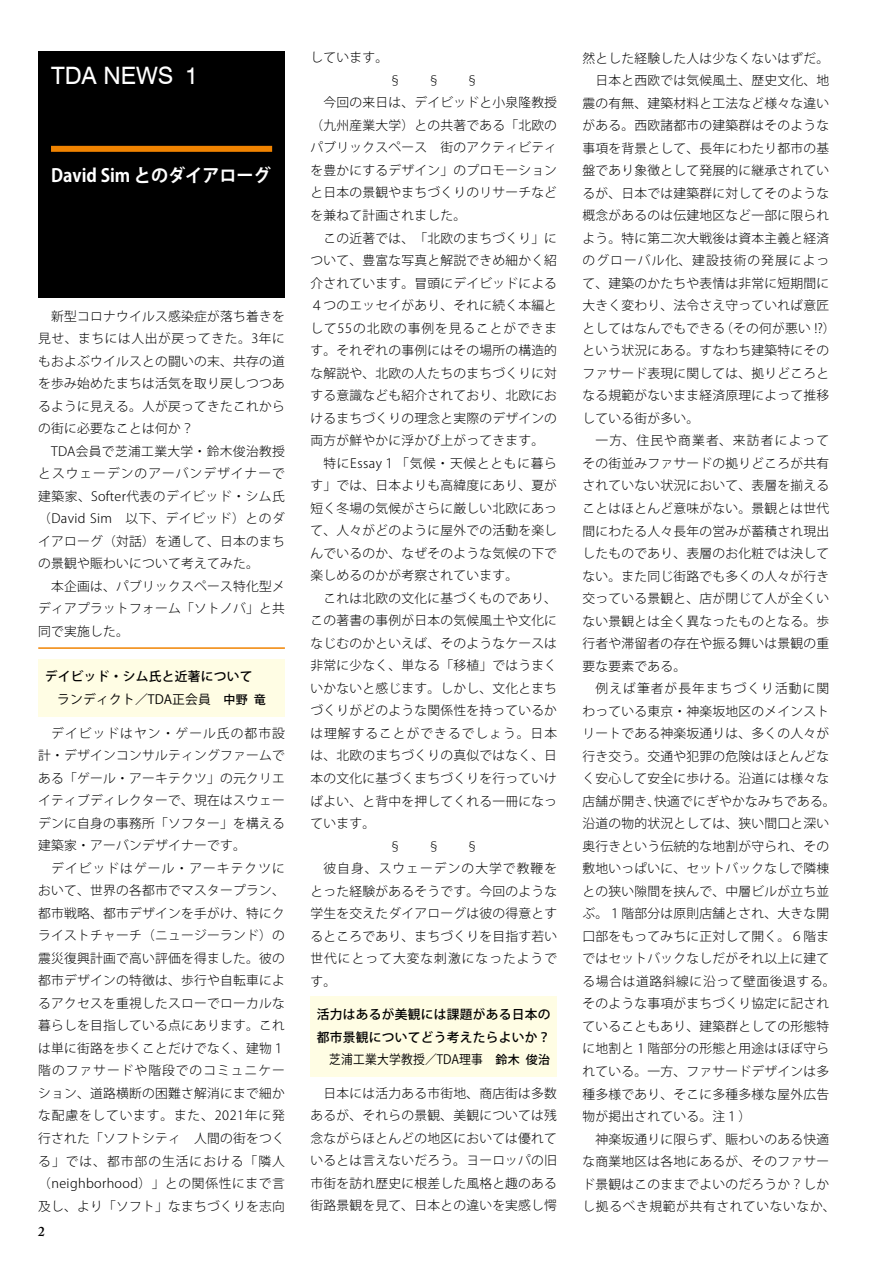
<style>
.page{position:relative;width:893px;height:1263px;background:#fff}
.page>*{position:absolute;margin:0;border:0;box-sizing:border-box;transform-origin:0 0}
.t1{font:24px "Swiss 721 BT";color:#fff}
.t2{font:700 18px "Koz Go Pro";color:#fff;scale:.95 1}
.t3{font:600 13.5px "Adobe Caslon Pro";color:#000}
.t4{font:300 12.75px/22.5px "Koz Go Pro";letter-spacing:.02em;color:#000;text-align:justify}
.t5{font:500 12.75px/22.5px "Koz Go Pro";letter-spacing:.02em;color:#000}
.t6{font:300 12.75px "Koz Go Pro";letter-spacing:.085em;color:#000}
.t7{font:300 12.75px "Koz Go Pro";letter-spacing:.05em;color:#000}
.t8{font:300 12.75px "Koz Go Pro";letter-spacing:.08em;color:#000}
.t9{font:300 12.75px "Koz Go Pro";letter-spacing:.055em;color:#000}
.t10{font:300 12.75px "Koz Go Pro";letter-spacing:.07em;color:#000}
.t11{font:300 12.75px "Koz Go Pro";letter-spacing:.09em;color:#000}
.s1{font-weight:400}
.s2{font-size:12px}
</style>
<div class="page">
<div style="left:38px;top:51px;width:247px;height:247px;background:#000"></div>
<div style="left:51px;top:146px;width:221px;height:6px;background:#f08300"></div>
<hr style="left:38px;top:647px;width:247px;height:2px;background:#f08300">
<div style="left:38px;top:659px;width:247px;height:58px;background:#fffde4"></div>
<div style="left:310px;top:996px;width:247px;height:81px;background:#fffde4"></div>
<h1 class="t1" style="left:51px;top:61px;width:149px">TDA NEWS 1</h1>
<h2 class="t2" style="left:51px;top:163px;width:233px">David Sim とのダイアローグ</h2>
<p class="t4" style="left:38px;top:305px;width:248px;text-indent:13px">新型コロナウイルス感染症が落ち着きを見せ、まちには人出が戻ってきた。3年にもおよぶウイルスとの闘いの末、共存の道を歩み始めたまちは活気を取り戻しつつあるように見える。人が戻ってきたこれからの街に必要なことは何か？</p>
<p class="t4" style="left:38px;top:440px;width:248px;text-indent:13px">TDA会員で芝浦工業大学・鈴木俊治教授とスウェーデンのアーバンデザイナーで建築家、Softer代表のデイビッド・シム氏（David Sim 以下、デイビッド）とのダイアローグ（対話）を通して、日本のまちの景観や賑わいについて考えてみた。</p>
<p class="t4" style="left:38px;top:575px;width:248px;text-indent:13px">本企画は、パブリックスペース特化型メディアプラットフォーム「ソトノバ」と共同で実施した。</p>
<p class="t5" style="left:57px;top:666px;width:210px;text-indent:-12px">デイビッド・シム氏と近著について<span class="s1">ランディクト／TDA正会員</span> <span class="s2">中野 竜</span></p>
<p class="t4" style="left:38px;top:722px;width:248px;text-indent:13px">デイビッドはヤン・ゲール氏の都市設計・デザインコンサルティングファームである「ゲール・アーキテクツ」の元クリエイティブディレクターで、現在はスウェーデンに自身の事務所「ソフター」を構える建築家・アーバンデザイナーです。</p>
<p class="t4" style="left:38px;top:857px;width:248px;text-indent:13px">デイビッドはゲール・アーキテクツにおいて、世界の各都市でマスタープラン、都市戦略、都市デザインを手がけ、特にクライストチャーチ（ニュージーランド）の震災復興計画で高い評価を得ました。彼の都市デザインの特徴は、歩行や自転車によるアクセスを重視したスローでローカルな暮らしを目指している点にあります。これは単に街路を歩くことだけでなく、建物１階のファサードや階段でのコミュニケーション、道路横断の困難さ解消にまで細かな配慮をしています。また、2021年に発行された「ソフトシティ　人間の街をつくる」では、都市部の生活における「隣人（neighborhood）」との関係性にまで言及し、より「ソフト」なまちづくりを志向</p>
<p class="t3" style="left:38px;top:1223px;width:8px">2</p>
<p class="t4" style="left:310px;top:47px;width:79px">しています。</p>
<p class="t4" style="left:389px;top:69px;width:14px">§</p>
<p class="t4" style="left:427px;top:69px;width:14px">§</p>
<p class="t4" style="left:466px;top:69px;width:14px">§</p>
<p class="t4" style="left:323px;top:92px;width:235px">今回の来日は、デイビッドと小泉隆教授</p>
<p class="t4" style="left:310px;top:114px;width:248px">（九州産業大学）との共著である「北欧の</p>
<p class="t4" style="left:310px;top:137px;width:248px">パブリックスペース　街のアクティビティ</p>
<p class="t4" style="left:310px;top:159px;width:248px">を豊かにするデザイン」のプロモーション</p>
<p class="t4" style="left:310px;top:182px;width:248px">と日本の景観やまちづくりのリサーチなど</p>
<p class="t4" style="left:310px;top:204px;width:157px">を兼ねて計画されました。</p>
<p class="t4" style="left:323px;top:227px;width:235px">この近著では、「北欧のまちづくり」に</p>
<p class="t4" style="left:310px;top:249px;width:248px">ついて、豊富な写真と解説できめ細かく紹</p>
<p class="t4" style="left:310px;top:272px;width:248px">介されています。冒頭にデイビッドによる</p>
<p class="t4" style="left:310px;top:294px;width:248px">４つのエッセイがあり、それに続く本編と</p>
<p class="t10" style="left:310px;top:320px;width:248px">して55の北欧の事例を見ることができま</p>
<p class="t4" style="left:310px;top:339px;width:248px">す。それぞれの事例にはその場所の構造的</p>
<p class="t4" style="left:310px;top:362px;width:248px">な解説や、北欧の人たちのまちづくりに対</p>
<p class="t4" style="left:310px;top:384px;width:248px">する意識なども紹介されており、北欧にお</p>
<p class="t4" style="left:310px;top:407px;width:248px">けるまちづくりの理念と実際のデザインの</p>
<p class="t4" style="left:310px;top:429px;width:235px">両方が鮮やかに浮かび上がってきます。</p>
<p class="t9" style="left:323px;top:455px;width:235px">特にEssay１「気候・天候とともに暮ら</p>
<p class="t4" style="left:310px;top:474px;width:248px">す」では、日本よりも高緯度にあり、夏が</p>
<p class="t4" style="left:310px;top:497px;width:248px">短く冬場の気候がさらに厳しい北欧にあっ</p>
<p class="t4" style="left:310px;top:519px;width:248px">て、人々がどのように屋外での活動を楽し</p>
<p class="t4" style="left:310px;top:542px;width:248px">んでいるのか、なぜそのような気候の下で</p>
<p class="t4" style="left:310px;top:564px;width:209px">楽しめるのかが考察されています。</p>
<p class="t4" style="left:323px;top:587px;width:235px">これは北欧の文化に基づくものであり、</p>
<p class="t4" style="left:310px;top:609px;width:248px">この著書の事例が日本の気候風土や文化に</p>
<p class="t4" style="left:310px;top:632px;width:248px">なじむのかといえば、そのようなケースは</p>
<p class="t4" style="left:310px;top:654px;width:248px">非常に少なく、単なる「移植」ではうまく</p>
<p class="t4" style="left:310px;top:677px;width:248px">いかないと感じます。しかし、文化とまち</p>
<p class="t4" style="left:310px;top:700px;width:248px">づくりがどのような関係性を持っているか</p>
<p class="t8" style="left:310px;top:725px;width:248px">は理解することができるでしょう。日本</p>
<p class="t4" style="left:310px;top:745px;width:248px">は、北欧のまちづくりの真似ではなく、日</p>
<p class="t4" style="left:310px;top:767px;width:248px">本の文化に基づくまちづくりを行っていけ</p>
<p class="t4" style="left:310px;top:790px;width:248px">ばよい、と背中を押してくれる一冊になっ</p>
<p class="t4" style="left:310px;top:812px;width:66px">ています。</p>
<p class="t4" style="left:389px;top:835px;width:14px">§</p>
<p class="t4" style="left:427px;top:835px;width:14px">§</p>
<p class="t4" style="left:466px;top:835px;width:14px">§</p>
<p class="t6" style="left:323px;top:860px;width:235px">彼自身、スウェーデンの大学で教鞭を</p>
<p class="t4" style="left:310px;top:880px;width:248px">とった経験があるそうです。今回のような</p>
<p class="t4" style="left:310px;top:902px;width:248px">学生を交えたダイアローグは彼の得意とす</p>
<p class="t4" style="left:310px;top:925px;width:248px">るところであり、まちづくりを目指す若い</p>
<p class="t8" style="left:310px;top:950px;width:248px">世代にとって大変な刺激になったようで</p>
<p class="t4" style="left:310px;top:970px;width:27px">す。</p>
<p class="t5" style="left:317px;top:1004px;width:235px;text-align:right">活力はあるが美観には課題がある日本の都市景観についてどう考えたらよいか？<span class="s1">芝浦工業大学教授／TDA理事</span> <span class="s2">鈴木 俊治</span></p>
<p class="t4" style="left:310px;top:1082px;width:248px;text-indent:13px">日本には活力ある市街地、商店街は多数あるが、それらの景観、美観については残念ながらほとんどの地区においては優れているとは言えないだろう。ヨーロッパの旧市街を訪れ歴史に根差した風格と趣のある街路景観を見て、日本との違いを実感し愕</p>
<p class="t4" style="left:583px;top:47px;width:248px">然とした経験した人は少なくないはずだ。</p>
<p class="t4" style="left:596px;top:69px;width:235px">日本と西欧では気候風土、歴史文化、地</p>
<p class="t4" style="left:583px;top:92px;width:248px">震の有無、建築材料と工法など様々な違い</p>
<p class="t4" style="left:583px;top:114px;width:248px">がある。西欧諸都市の建築群はそのような</p>
<p class="t4" style="left:583px;top:137px;width:248px">事項を背景として、長年にわたり都市の基</p>
<p class="t4" style="left:583px;top:159px;width:248px">盤であり象徴として発展的に継承されてい</p>
<p class="t4" style="left:583px;top:182px;width:248px">るが、日本では建築群に対してそのような</p>
<p class="t4" style="left:583px;top:204px;width:248px">概念があるのは伝建地区など一部に限られ</p>
<p class="t4" style="left:583px;top:227px;width:248px">よう。特に第二次大戦後は資本主義と経済</p>
<p class="t6" style="left:583px;top:252px;width:248px">のグローバル化、建設技術の発展によっ</p>
<p class="t4" style="left:583px;top:272px;width:248px">て、建築のかたちや表情は非常に短期間に</p>
<p class="t4" style="left:583px;top:294px;width:248px">大きく変わり、法令さえ守っていれば意匠</p>
<p class="t4" style="left:583px;top:317px;width:254px">としてはなんでもできる（その何が悪い !?）</p>
<p class="t4" style="left:583px;top:340px;width:248px">という状況にある。すなわち建築特にその</p>
<p class="t4" style="left:583px;top:362px;width:248px">ファサード表現に関しては、拠りどころと</p>
<p class="t4" style="left:583px;top:385px;width:248px">なる規範がないまま経済原理によって推移</p>
<p class="t4" style="left:583px;top:407px;width:118px">している街が多い。</p>
<p class="t11" style="left:596px;top:432px;width:235px">一方、住民や商業者、来訪者によって</p>
<p class="t4" style="left:583px;top:452px;width:248px">その街並みファサードの拠りどころが共有</p>
<p class="t4" style="left:583px;top:475px;width:248px">されていない状況において、表層を揃える</p>
<p class="t4" style="left:583px;top:497px;width:248px">ことはほとんど意味がない。景観とは世代</p>
<p class="t4" style="left:583px;top:520px;width:248px">間にわたる人々長年の営みが蓄積され現出</p>
<p class="t4" style="left:583px;top:542px;width:248px">したものであり、表層のお化粧では決して</p>
<p class="t4" style="left:583px;top:565px;width:248px">ない。また同じ街路でも多くの人々が行き</p>
<p class="t4" style="left:583px;top:587px;width:248px">交っている景観と、店が閉じて人が全くい</p>
<p class="t4" style="left:583px;top:610px;width:248px">ない景観とは全く異なったものとなる。歩</p>
<p class="t4" style="left:583px;top:632px;width:248px">行者や滞留者の存在や振る舞いは景観の重</p>
<p class="t4" style="left:583px;top:655px;width:105px">要な要素である。</p>
<p class="t6" style="left:596px;top:680px;width:235px">例えば筆者が長年まちづくり活動に関</p>
<p class="t4" style="left:583px;top:700px;width:248px">わっている東京・神楽坂地区のメインスト</p>
<p class="t4" style="left:583px;top:722px;width:248px">リートである神楽坂通りは、多くの人々が</p>
<p class="t4" style="left:583px;top:745px;width:248px">行き交う。交通や犯罪の危険はほとんどな</p>
<p class="t4" style="left:583px;top:767px;width:248px">く安心して安全に歩ける。沿道には様々な</p>
<p class="t4" style="left:583px;top:790px;width:255px">店舗が開き、快適でにぎやかなみちである。</p>
<p class="t4" style="left:583px;top:812px;width:248px">沿道の物的状況としては、狭い間口と深い</p>
<p class="t4" style="left:583px;top:835px;width:248px">奥行きという伝統的な地割が守られ、その</p>
<p class="t4" style="left:583px;top:857px;width:248px">敷地いっぱいに、セットバックなしで隣棟</p>
<p class="t4" style="left:583px;top:880px;width:248px">との狭い隙間を挟んで、中層ビルが立ち並</p>
<p class="t4" style="left:583px;top:902px;width:248px">ぶ。１階部分は原則店舗とされ、大きな開</p>
<p class="t4" style="left:583px;top:925px;width:248px">口部をもってみちに正対して開く。６階ま</p>
<p class="t4" style="left:583px;top:947px;width:248px">ではセットバックなしだがそれ以上に建て</p>
<p class="t7" style="left:583px;top:973px;width:255px">る場合は道路斜線に沿って壁面後退する。</p>
<p class="t4" style="left:583px;top:992px;width:248px">そのような事項がまちづくり協定に記され</p>
<p class="t4" style="left:583px;top:1015px;width:248px">ていることもあり、建築群としての形態特</p>
<p class="t4" style="left:583px;top:1038px;width:248px">に地割と 1 階部分の形態と用途はほぼ守ら</p>
<p class="t4" style="left:583px;top:1060px;width:248px">れている。一方、ファサードデザインは多</p>
<p class="t4" style="left:583px;top:1083px;width:248px">種多様であり、そこに多種多様な屋外広告</p>
<p class="t4" style="left:583px;top:1105px;width:170px">物が掲出されている。注１）</p>
<p class="t4" style="left:596px;top:1128px;width:235px">神楽坂通りに限らず、賑わいのある快適</p>
<p class="t4" style="left:583px;top:1150px;width:248px">な商業地区は各地にあるが、そのファサー</p>
<p class="t4" style="left:583px;top:1173px;width:248px">ド景観はこのままでよいのだろうか？しか</p>
<p class="t7" style="left:583px;top:1198px;width:255px">し拠るべき規範が共有されていないなか、</p>
</div>
